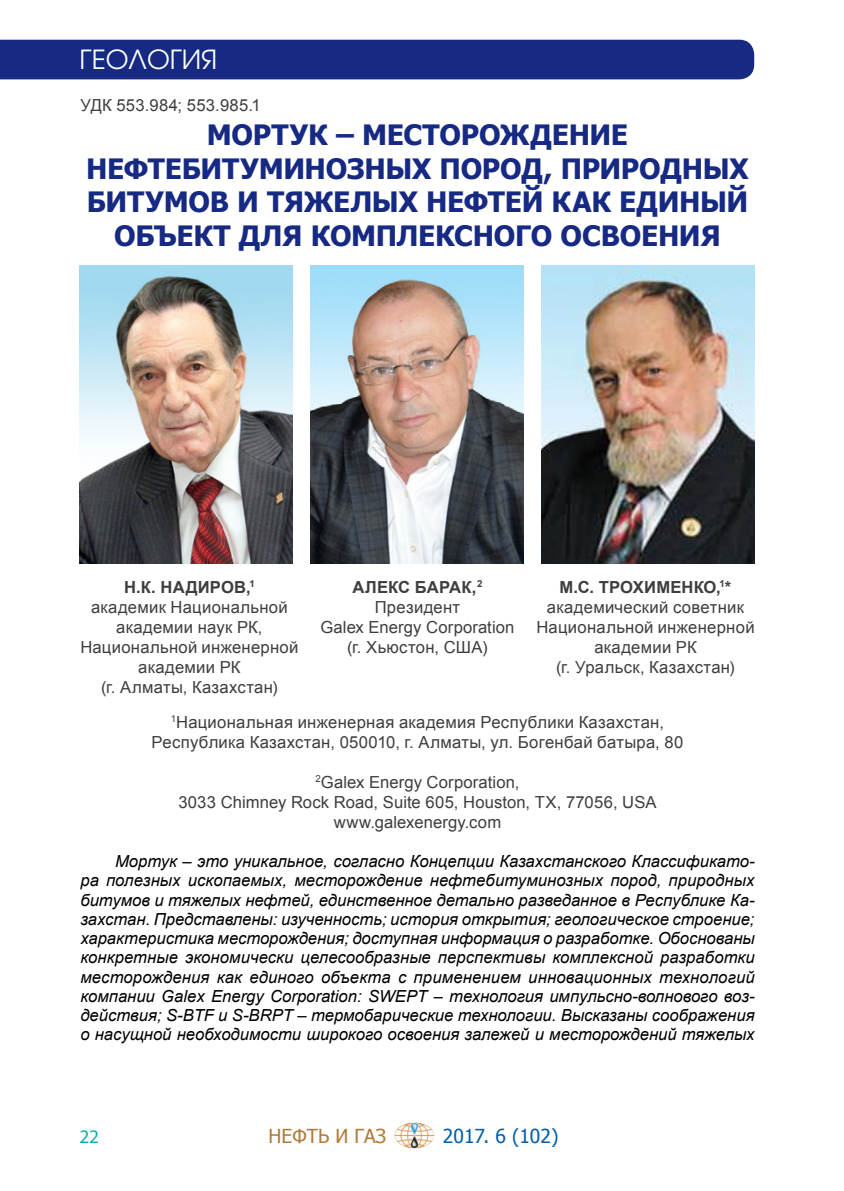
<style>
.page{position:relative;width:844px;height:1191px;background:#fff}
.page>*{position:absolute;margin:0;border:0;box-sizing:border-box;transform-origin:0 0}
.t1{font:700 28px/33.6px "Tahoma";letter-spacing:-.01em;color:#162983;text-align:center}
.t2{font:26.25px "DS Avant Garde";color:#fff}
.t3{font:19.25px "Tahoma";color:#005ea8}
.t4{font:19.25px "Tahoma";color:#b07a38}
.t5{font:19.25px "Myriad Pro";color:#07b0b0}
.t6{font:italic 16.62px/19.2px "Arial";color:#000;text-align:justify}
.t7{font:16.62px/19.9px "Arial";letter-spacing:.015em;color:#3e3d40;text-align:center}
.s1{font-weight:700}
</style>
<div class="page">
<div style="left:0;top:40px;width:754px;height:39px;background:#162983"></div>
<img style="left:79px;top:265px;width:214px;height:298px">
<img style="left:541px;top:265px;width:213px;height:298px">
<img style="left:310px;top:265px;width:213px;height:298px">
<img style="left:394px;top:1122px;width:41px;height:26px">
<h2 class="t2" style="left:80px;top:45px;width:139px">геология</h2>
<p class="t7" style="left:80px;top:96px;width:182px">УДК 553.984; 553.985.1</p>
<h1 class="t1" style="left:86px;top:116px;width:663px">МОРТУК – МЕСТОРОЖДЕНИЕ<br>НЕФТЕБИТУМИНОЗНЫХ ПОРОД, ПРИРОДНЫХ<br>БИТУМОВ И ТЯЖЕЛЫХ НЕФТЕЙ КАК ЕДИНЫЙ<br>ОБЪЕКТ ДЛЯ КОМПЛЕКСНОГО ОСВОЕНИЯ</h1>
<p class="t7" style="left:80px;top:577px;width:219px"><span class="s1">Н.К. НАДИРОВ,</span><sup>1<br></sup>академик Национальной академии наук РК,<br>Национальной инженерной академии РК<br>(г. Алматы, Казахстан)</p>
<p class="t7" style="left:320px;top:577px;width:195px"><span class="s1">АЛЕКС БАРАК,</span><sup>2<br></sup>Президент<br>Galex Energy Corporation (г. Хьюстон, США)</p>
<p class="t7" style="left:536px;top:577px;width:219px"><span class="s1">М.С. ТРОХИМЕНКО,</span><sup>1</sup><span class="s1">* </span>академический советник<br>Национальной инженерной академии РК<br>(г. Уральск, Казахстан)</p>
<p class="t7" style="left:151px;top:712px;width:533px"><sup>1</sup>Национальная инженерная академия Республики Казахстан,<br>Республика Казахстан, 050010, г. Алматы, ул. Богенбай батыра, 80</p>
<p class="t7" style="left:178px;top:772px;width:479px"><sup>2</sup>Galex Energy Corporation,<br>3033 Chimney Rock Road, Suite 605, Houston, TX, 77056, USA www.galexenergy.com</p>
<p class="t6" style="left:80px;top:851px;width:675px;text-indent:35px">Мортук – это уникальное, согласно Концепции Казахстанского Классификато&shy;ра полезных ископаемых, месторождение нефтебитуминозных пород, природных битумов и тяжелых нефтей, единственное детально разведанное в Республике Ка&shy;захстан. Представлены: изученность; история открытия; геологическое строение; характеристика месторождения; доступная информация о разработке. Обоснованы конкретные экономически целесообразные перспективы комплексной разработки месторождения как единого объекта с применением инновационных технологий компании Galex Energy Corporation: SWEPT – технология импульсно-волнового воз&shy;действия; S-BTF и S-BRPT – термобарические технологии. Высказаны соображения о насущной необходимости широкого освоения залежей и месторождений тяжелых</p>
<p class="t5" style="left:79px;top:1124px;width:21px">22</p>
<p class="t4" style="left:268px;top:1122px;width:119px">НЕФТЬ И ГАЗ</p>
<p class="t3" style="left:443px;top:1122px;width:117px">2017. 6 (102)</p>
</div>
